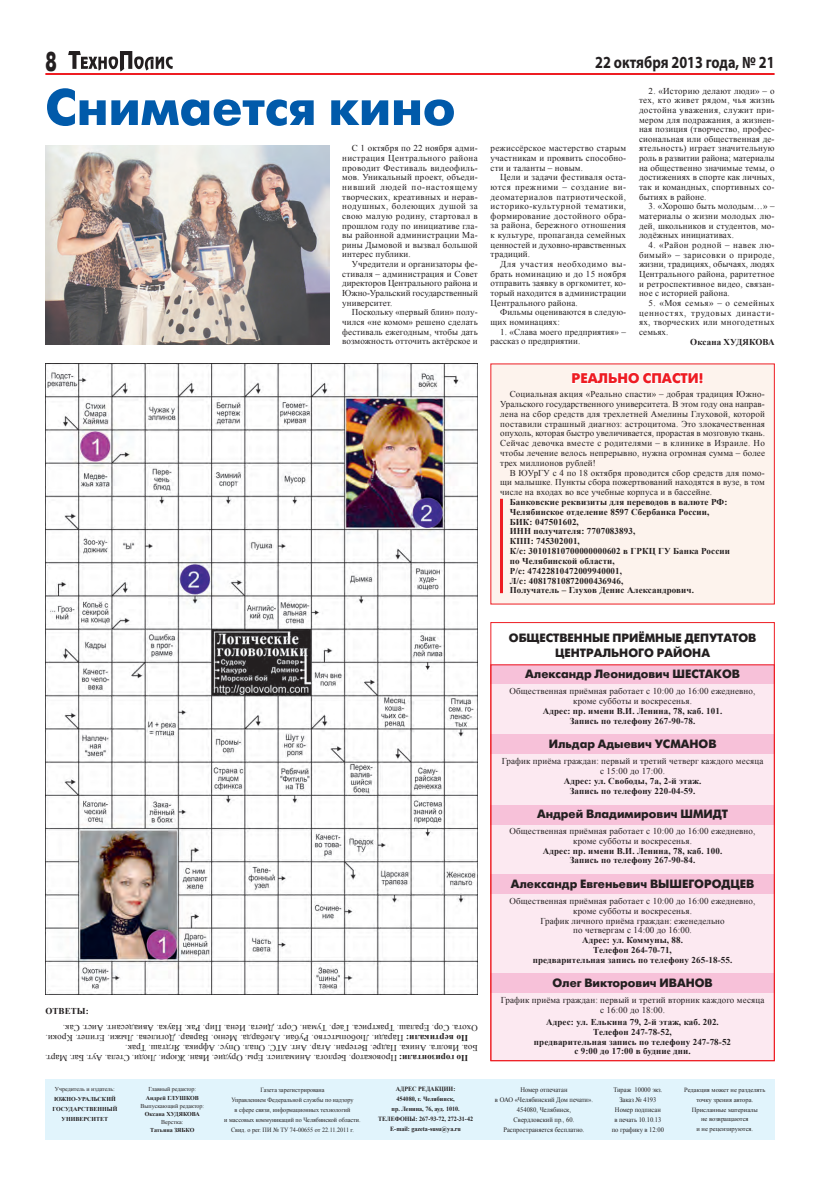
<style>
.page{position:relative;width:820px;height:1191px;background:#fff}
.page>*{position:absolute;margin:0;border:0;box-sizing:border-box;transform-origin:0 0}
.t1{font:700 51px "Futuris C";color:#015aaa}
.t2{font:27px "Futuris Extra Cyrillic";color:#231f20;scale:.7 1}
.t3{font:700 17px "Myriad Pro";color:#231f20;scale:.84 1}
.t4{font:700 14px "Futuris C";color:#ee1d23}
.t5{font:700 12px/14.4px "Futuris C";color:#231f20;text-align:center}
.t6{font:9px/9.6px "Times New Roman";letter-spacing:.01em;color:#231f20;text-align:justify}
.t7{font:700 9px/9.8px "Times New Roman";letter-spacing:.01em;color:#231f20;text-align:center}
.t8{font:6.9px/10px "Times New Roman";color:#231f20;text-align:center;scale:.94 1}
.t9{font:6.5px/10px "Times New Roman";color:#231f20;text-align:center;scale:.94 1}
.t10{font:700 6.5px/10px "Times New Roman";color:#231f20;text-align:center;scale:.94 1}
.t11{font:6.4px/9.9px "Times New Roman";color:#231f20;text-align:center}
.t12{font:700 6px/10px "Times New Roman";color:#231f20;text-align:center}
.t13{font:6px "Times New Roman";color:#231f20}
.s1{font-weight:700}
</style>
<div class="page">
<hr style="left:45px;top:73px;width:729px;height:2px;background:#ee1d23">
<div style="left:45px;top:1079px;width:729px;height:61px;background:#e1f4fc"></div>
<div style="left:490px;top:364px;width:284px;height:240px;background:#fdf3ed"></div>
<svg style="left:68px;top:51px;width:105px;height:21px"></svg>
<div style="left:490px;top:666px;width:284px;height:395px;background:#fce9f1"></div>
<div style="left:490px;top:664px;width:284px;height:20px;background:#f7c1d9"></div>
<div style="left:490px;top:734px;width:284px;height:19px;background:#f7c1d9"></div>
<div style="left:490px;top:805px;width:284px;height:19px;background:#f7c1d9"></div>
<div style="left:490px;top:874px;width:284px;height:19px;background:#f7c1d9"></div>
<div style="left:490px;top:973px;width:284px;height:19px;background:#f7c1d9"></div>
<img style="left:45px;top:364px;width:432px;height:630px">
<img style="left:45px;top:145px;width:284px;height:199px">
<svg style="left:571px;top:372px;width:132px;height:12px"></svg>
<hr style="left:500px;top:499px;width:3px;height:94px;background:#ee1d23">
<div style="left:490px;top:622px;width:284px;height:439px;border:1px solid #ee1d23"></div>
<h2 class="t2" style="left:45px;top:47px;width:18px">8</h2>
<h3 class="t3" style="left:595px;top:51px;width:215px">22 октября 2013 года, № 21</h3>
<h1 class="t1" style="left:45px;top:79px;width:411px">Снимается кино</h1>
<p class="t6" style="left:638px;top:86px;width:137px;text-indent:10px">2. «Историю делают люди» – о тех, кто живет рядом, чья жизнь достойна уважения, служит при&shy;мером для подражания, а жизнен&shy;ная позиция (творчество, профес&shy;сиональная или общественная де&shy;ятельность) играет значительную роль в развитии района; материалы на общественно значимые темы, о достижениях в спорте как личных, так и командных, спортивных со&shy;бытиях в районе.</p>
<p class="t6" style="left:638px;top:201px;width:137px;text-indent:10px">3. «Хорошо быть молодым…» – материалы о жизни молодых лю&shy;дей, школьников и студентов, мо&shy;лодёжных инициативах.</p>
<p class="t6" style="left:638px;top:240px;width:137px;text-indent:10px">4. «Район родной – навек лю&shy;бимый» – зарисовки о природе, жизни, традициях, обычаях, людях Центрального района, раритетное и ретроспективное видео, связан&shy;ное с историей района.</p>
<p class="t6" style="left:638px;top:298px;width:137px;text-indent:10px">5. «Моя семья» – о семейных ценностях, трудовых династи&shy;ях, творческих или многодетных семьях.</p>
<p class="t7" style="left:690px;top:336px;width:86px">Оксана ХУДЯКОВА</p>
<h3 class="t4" style="left:571px;top:370px;width:133px">Реально спасти!</h3>
<p class="t6" style="left:500px;top:389px;width:266px;text-indent:10px">Социальная акция «Реально спасти» – добрая традиция Южно-Уральского государственного университета. В этом году она направ&shy;лена на сбор средств для трехлетней Амелины Глуховой, которой поставили страшный диагноз: астроцитома. Это злокачественная опухоль, которая быстро увеличивается, прорастая в мозговую ткань.<br>Сейчас девочка вместе с родителями – в клинике в Израиле. Но чтобы лечение велось непрерывно, нужна огромная сумма – более трех миллионов рублей!</p>
<p class="t6" style="left:500px;top:467px;width:266px;text-indent:10px">В ЮУрГУ с 4 по 18 октября проводится сбор средств для помо&shy;щи малышке. Пункты сбора пожертвований находятся в вузе, в том числе на входах во все учебные корпуса и в бассейне.</p>
<p class="t7" style="left:509px;top:497px;width:221px;text-align:left">Банковские реквизиты для переводов в валюте РФ:<br>Челябинское отделение 8597 Сбербанка России, БИК: 047501602,<br>ИНН получателя: 7707083893,<br>КПП: 745302001,<br>К/с: 30101810700000000602 в ГРКЦ ГУ Банка России по Челябинской области,<br>Р/с: 47422810472009940001,<br>Л/с: 40817810872000436946,<br>Получатель – Глухов Денис Александрович.</p>
<p class="t6" style="left:342px;top:143px;width:137px;text-indent:10px">С 1 октября по 22 ноября адми&shy;нистрация Центрального района проводит Фестиваль видеофиль&shy;мов. Уникальный проект, объеди&shy;нивший людей по-настоящему творческих, креативных и нерав&shy;нодушных, болеющих душой за свою малую родину, стартовал в прошлом году по инициативе гла&shy;вы районной администрации Ма&shy;рины Дымовой и вызвал большой интерес публики.</p>
<p class="t6" style="left:342px;top:259px;width:137px;text-indent:10px">Учредители и организаторы фе&shy;стиваля – администрация и Совет директоров Центрального района и Южно-Уральский государственный университет.</p>
<p class="t6" style="left:342px;top:307px;width:137px;text-indent:10px">Поскольку «первый блин» полу&shy;чился «не комом» решено сделать фестиваль ежегодным, чтобы дать возможность отточить актёрское и</p>
<p class="t6" style="left:490px;top:143px;width:137px">режиссёрское мастерство старым участникам и проявить способно&shy;сти и таланты – новым.</p>
<p class="t6" style="left:490px;top:172px;width:137px;text-indent:10px">Цели и задачи фестиваля оста&shy;ются прежними – создание ви&shy;деоматериалов патриотической, историко-культурной тематики, формирование достойного обра&shy;за района, бережного отношения к культуре, пропаганда семейных ценностей и духовно-нравственных традиций.</p>
<p class="t6" style="left:490px;top:259px;width:137px;text-indent:10px">Для участия необходимо вы&shy;брать номинацию и до 15 ноября отправить заявку в оргкомитет, ко&shy;торый находится в администрации Центрального района.</p>
<p class="t6" style="left:490px;top:307px;width:137px;text-indent:10px">Фильмы оцениваются в следую&shy;щих номинациях:</p>
<p class="t6" style="left:490px;top:327px;width:137px;text-indent:10px">1. «Слава моего предприятия» – рассказ о предприятии.</p>
<p class="t7" style="left:45px;top:1006px;width:15px">Ответы</p>
<p class="t7" style="left:86px;top:1006px;width:4px">:</p>
<p class="t6" style="left:477px;top:1033px;width:416px;rotate:-180deg">Охота. Сор. Ералаш. Трактриса. Гаер. Туман. Сорт. Диета. Иена. Пир. Рак. Наука. Авиадесант. Аист. Сак.</p>
<p class="t6" style="left:468px;top:1043px;width:424px;rotate:-180deg"><span class="s1">По вертикали:</span> Паради. Любопытство. Рубаи. Алебарда. Меню. Варвар. Догилева. Лыжи. Египет. Кроки.</p>
<p class="t6" style="left:477px;top:1052px;width:354px;rotate:-180deg">Боа. Иволга. Аника. Падре. Ветеран. Агар. Ант. АТС. Опал. Опус. Африка. Ягдташ. Трак.</p>
<p class="t6" style="left:468px;top:1062px;width:424px;rotate:-180deg"><span class="s1">По горизонтали:</span> Провокатор. Берлога. Анималист. Еры. Орудие. Иван. Жюри. Люди. Стела. Аут. Баг. Март.</p>
<p class="t13" style="left:55px;top:1085px;width:62px">Учредитель и издатель:</p>
<p class="t12" style="left:52px;top:1094px;width:66px">ЮЖНО-УРАЛЬСКИЙ<br>ГОСУДАРСТВЕННЫЙ<br>УНИВЕРСИТЕТ</p>
<p class="t13" style="left:148px;top:1085px;width:49px">Главный редактор:</p>
<p class="t12" style="left:146px;top:1092px;width:55px">Андрей ГЛУШКОВ</p>
<p class="t13" style="left:140px;top:1101px;width:65px">Выпускающий редактор:</p>
<p class="t12" style="left:145px;top:1108px;width:57px">Оксана ХУДЯКОВА</p>
<p class="t13" style="left:161px;top:1117px;width:24px">Верстка:</p>
<p class="t12" style="left:150px;top:1124px;width:46px">Татьяна ЗЯБКО</p>
<p class="t9" style="left:224px;top:1084px;width:146px">Газета зарегистрирована<br>Управлением Федеральной службы по надзору<br>в сфере связи, информационных технологий<br>и массовых коммуникаций по Челябинской области.<br>Свид. о рег. ПИ № ТУ 74-00655 от 22.11.2011 г.</p>
<p class="t10" style="left:378px;top:1084px;width:102px">АДРЕС РЕДАКЦИИ:<br>454080, г. Челябинск,<br>пр. Ленина, 76, ауд. 1010.<br>ТЕЛЕФОНЫ: 267-93-72, 272-31-42<br>E-mail: gazeta-susu@ya.ru</p>
<h3 class="t5" style="left:508px;top:631px;width:249px">Общественные приёмные депутатов<br>Центрального района</h3>
<h3 class="t5" style="left:525px;top:667px;width:216px">Александр Леонидович Шестаков</h3>
<p class="t6" style="left:509px;top:686px;width:247px;text-align:center">Общественная приёмная работает с 10:00 до 16:00 ежедневно, кроме субботы и воскресенья.</p>
<p class="t7" style="left:542px;top:705px;width:181px">Адрес: пр. имени В.И. Ленина, 78, каб. 101.<br>Запись по телефону 267-90-78.</p>
<h3 class="t5" style="left:548px;top:737px;width:169px">Ильдар Адыевич Усманов</h3>
<p class="t6" style="left:501px;top:756px;width:263px;text-align:center">График приёма граждан: первый и третий четверг каждого месяца с 15:00 до 17:00.</p>
<p class="t7" style="left:563px;top:775px;width:139px">Адрес: ул. Свободы, 7а, 2-й этаж.<br>Запись по телефону 220-04-59.</p>
<h3 class="t5" style="left:537px;top:806px;width:192px">Андрей Владимирович Шмидт</h3>
<p class="t6" style="left:509px;top:826px;width:247px;text-align:center">Общественная приёмная работает с 10:00 до 16:00 ежедневно, кроме субботы и воскресенья.</p>
<p class="t7" style="left:542px;top:845px;width:181px">Адрес: пр. имени В.И. Ленина, 78, каб. 100.<br>Запись по телефону 267-90-84.</p>
<h3 class="t5" style="left:510px;top:876px;width:245px">Александр Евгеньевич Вышегородцев</h3>
<p class="t6" style="left:509px;top:895px;width:247px;text-align:center">Общественная приёмная работает с 10:00 до 16:00 ежедневно, кроме субботы и воскресенья.<br>График личного приёма граждан: еженедельно<br>по четвергам с 14:00 до 16:00.</p>
<p class="t7" style="left:532px;top:935px;width:201px">Адрес: ул. Коммуны, 88.<br>Телефон 264-70-71,<br>предварительная запись по телефону 265-18-55.</p>
<h3 class="t5" style="left:552px;top:976px;width:162px">Олег Викторович Иванов</h3>
<p class="t6" style="left:500px;top:995px;width:265px;text-align:center">График приёма граждан: первый и третий вторник каждого месяца с 16:00 до 18:00.</p>
<p class="t7" style="left:533px;top:1016px;width:198px">Адрес: ул. Елькина 79, 2-й этаж, каб. 202.<br>Телефон 247-78-52,<br>предварительная запись по телефону 247-78-52</p>
<p class="t7" style="left:574px;top:1046px;width:118px">с 9:00 до 17:00 в будние дни.</p>
<p class="t8" style="left:494px;top:1084px;width:106px">Номер отпечатан<br>в ОАО «Челябинский Дом печати».<br>454080, Челябинск,<br>Свердловский пр., 60.<br>Распространяется бесплатно.</p>
<p class="t8" style="left:611px;top:1084px;width:57px">Тираж 10000 экз.<br>Заказ № 4193<br>Номер подписан<br>в печать 10.10.13 по графику в 12:00</p>
<p class="t11" style="left:684px;top:1084px;width:83px">Редакция может не разделять точку зрения автора.<br>Присланные материалы<br>не возвращаются<br>и не рецензируются.</p>
</div>
